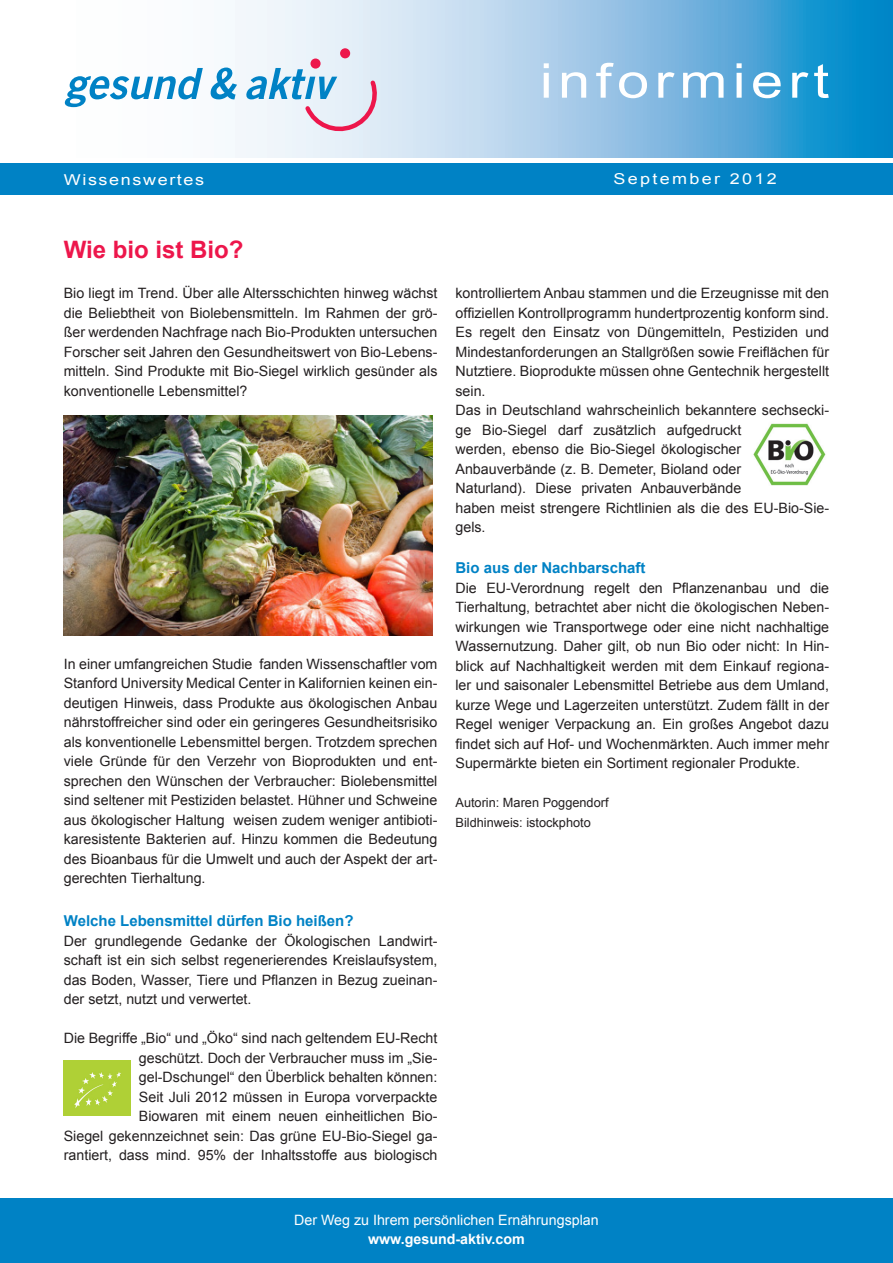
<style>
.page{position:relative;width:893px;height:1263px;background:#fff}
.page>*{position:absolute;margin:0;border:0;box-sizing:border-box;transform-origin:0 0}
.t1{font:48px "Arial";letter-spacing:.095em;color:#fff;scale:1.2 1}
.t2{font:700 24px "Arial";color:#ed164b}
.t3{font:700 15px "Arial";color:#0082c5}
.t4{font:15px "Arial";letter-spacing:.09em;color:#fff;scale:1.2 1}
.t5{font:15px "Arial";letter-spacing:.13em;color:#fff;scale:1.2 1}
.t6{font:14.25px/19.5px "Arial";color:#231f20;text-align:justify}
.t7{font:14.25px "Arial";color:#fff}
.t8{font:700 14.25px "Arial";color:#fff}
.t9{font:12.75px/19.5px "Arial";color:#231f20}
</style>
<div class="page">
<svg style="left:71px;top:0;width:822px;height:157px"></svg>
<div style="left:0;top:163px;width:893px;height:32px;background:#0082c5"></div>
<svg style="left:64px;top:68px;width:139px;height:39px"></svg>
<svg style="left:210px;top:68px;width:27px;height:31px"></svg>
<svg style="left:246px;top:68px;width:133px;height:65px"></svg>
<div style="left:310px;top:59px;width:11px;height:10px;background:#ed164b;border-radius:50%"></div>
<div style="left:340px;top:48px;width:10px;height:10px;background:#ed164b;border-radius:50%"></div>
<div style="left:0;top:1198px;width:893px;height:65px;background:#0082c5"></div>
<img style="left:64px;top:415px;width:368px;height:221px">
<img style="left:64px;top:1060px;width:66px;height:55px">
<svg style="left:766px;top:426px;width:4px;height:7px"></svg>
<h1 class="t1" style="left:540px;top:49px;width:243px">informiert</h1>
<p class="t4" style="left:64px;top:170px;width:119px">Wissenswertes</p>
<p class="t5" style="left:613px;top:169px;width:138px">September 2012</p>
<h2 class="t2" style="left:64px;top:233px;width:181px">Wie bio ist Bio?</h2>
<p class="t6" style="left:64px;top:283px;width:375px">Bio liegt im Trend. Über alle Altersschichten hinweg wächst die Beliebtheit von Biolebensmitteln. Im Rahmen der grö&shy;ßer werdenden Nachfrage nach Bio-Produkten untersuchen Forscher seit Jahren den Gesundheitswert von Bio-Lebens&shy;mitteln. Sind Produkte mit Bio-Siegel wirklich gesünder als konventionelle Lebensmittel?</p>
<p class="t6" style="left:64px;top:654px;width:375px">In einer umfangreichen Studie fanden Wissenschaftler vom Stanford University Medical Center in Kalifornien keinen ein&shy;deutigen Hinweis, dass Produkte aus ökologischen Anbau nährstoffreicher sind oder ein geringeres Gesundheitsrisiko als konventionelle Lebensmittel bergen. Trotzdem sprechen viele Gründe für den Verzehr von Bioprodukten und ent&shy;sprechen den Wünschen der Verbraucher: Biolebensmittel sind seltener mit Pestiziden belastet. Hühner und Schweine aus ökologischer Haltung weisen zudem weniger antibioti&shy;karesistente Bakterien auf. Hinzu kommen die Bedeutung des Bioanbaus für die Umwelt und auch der Aspekt der art&shy;gerechten Tierhaltung.</p>
<p class="t3" style="left:64px;top:911px;width:291px">Welche Lebensmittel dürfen Bio heißen?</p>
<p class="t6" style="left:64px;top:931px;width:375px">Der grundlegende Gedanke der Ökologischen Landwirt&shy;schaft ist ein sich selbst regenerierendes Kreislaufsystem, das Boden, Wasser, Tiere und Pflanzen in Bezug zueinan&shy;der setzt, nutzt und verwertet.</p>
<p class="t6" style="left:64px;top:1029px;width:375px;text-align:right">Die Begriffe „Bio“ und „Öko“ sind nach geltendem EU-Recht geschützt. Doch der Verbraucher muss im „Sie&shy;gel-Dschungel“ den Überblick behalten können:<br>Seit Juli 2012 müssen in Europa vorverpackte<br>Biowaren mit einem neuen einheitlichen Bio-<br>Siegel gekennzeichnet sein: Das grüne EU-Bio-Siegel ga&shy;rantiert, dass mind. 95% der Inhaltsstoffe aus biologisch</p>
<p class="t6" style="left:455px;top:283px;width:375px;text-align:left">kontrolliertem Anbau stammen und die Erzeugnisse mit den offiziellen Kontrollprogramm hundertprozentig konform sind.<br>Es regelt den Einsatz von Düngemitteln, Pestiziden und Mindestanforderungen an Stallgrößen sowie Freiflächen für Nutztiere. Bioprodukte müssen ohne Gentechnik hergestellt sein.<br>Das in Deutschland wahrscheinlich bekanntere sechsecki&shy;ge Bio-Siegel darf zusätzlich aufgedruckt<br>werden, ebenso die Bio-Siegel ökologischer Anbauverbände (z. B. Demeter, Bioland oder<br>Naturland). Diese privaten Anbauverbände<br>haben meist strengere Richtlinien als die des EU-Bio-Sie&shy;gels.</p>
<p class="t3" style="left:455px;top:558px;width:192px">Bio aus der Nachbarschaft</p>
<p class="t6" style="left:455px;top:578px;width:375px">Die EU-Verordnung regelt den Pflanzenanbau und die Tierhaltung, betrachtet aber nicht die ökologischen Neben&shy;wirkungen wie Transportwege oder eine nicht nachhaltige Wassernutzung. Daher gilt, ob nun Bio oder nicht: In Hin&shy;blick auf Nachhaltigkeit werden mit dem Einkauf regiona&shy;ler und saisonaler Lebensmittel Betriebe aus dem Umland, kurze Wege und Lagerzeiten unterstützt. Zudem fällt in der Regel weniger Verpackung an. Ein großes Angebot dazu findet sich auf Hof- und Wochenmärkten. Auch immer mehr Supermärkte bieten ein Sortiment regionaler Produkte.</p>
<p class="t9" style="left:455px;top:793px;width:155px">Autorin: Maren Poggendorf<br>Bildhinweis: istockphoto</p>
<p class="t7" style="left:294px;top:1210px;width:306px">Der Weg zu Ihrem persönlichen Ernährungsplan</p>
<p class="t8" style="left:368px;top:1230px;width:158px">www.gesund-aktiv.com</p>
</div>
